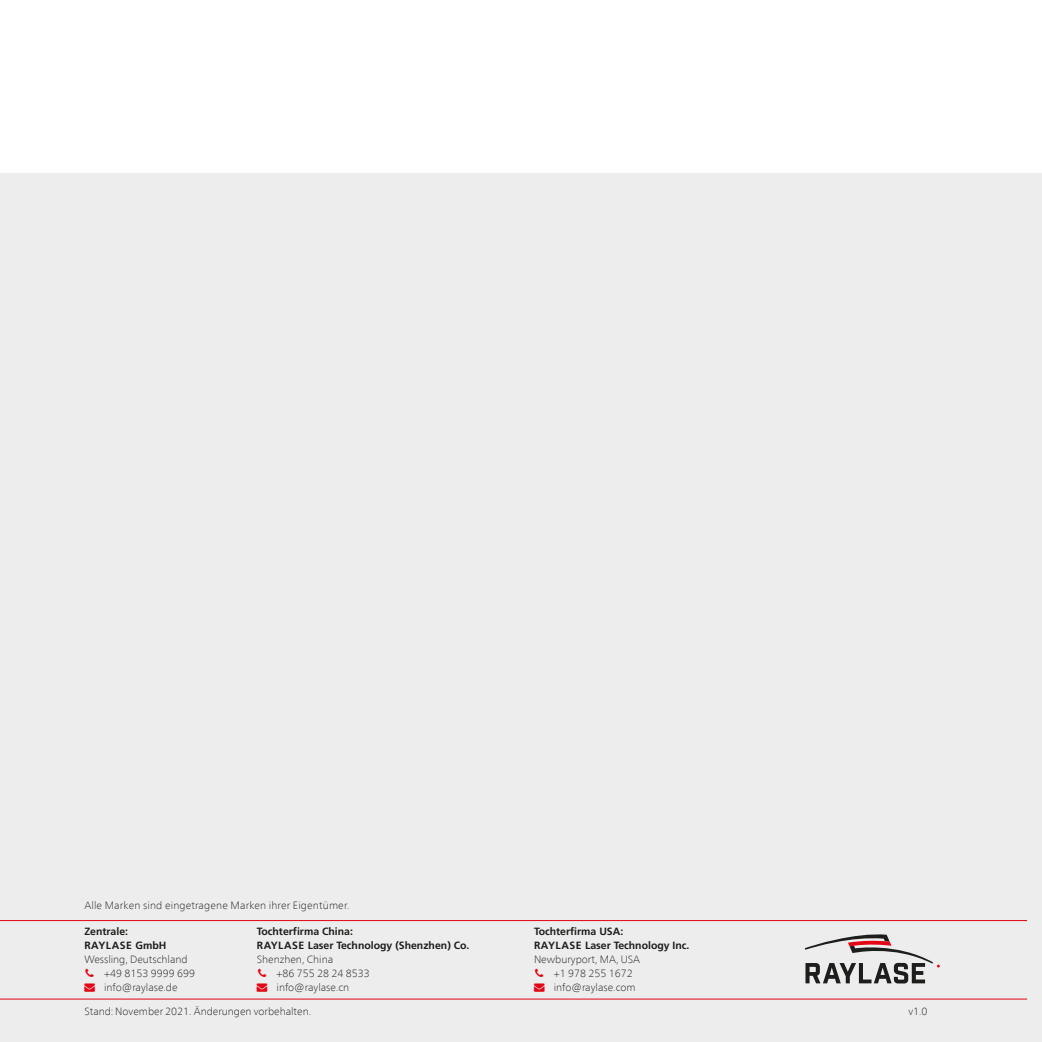
<style>
.page{position:relative;width:1042px;height:1042px;background:#fff}
.page>*{position:absolute;margin:0;border:0;box-sizing:border-box;transform-origin:0 0}
._002_Tabbox_Fußnote{font:100 10.5px "Frutiger Neue LT Com";color:#1d1d1b}
.t1{font:700 10.5px "Frutiger LT Com";color:#1d1d1b}
.t2{font:700 10.5px "Frutiger LT Com";letter-spacing:.05em;color:#1d1d1b}
.s1{color:#e30614}
</style>
<div class="page">
<div style="left:0;top:174px;width:1042px;height:868px;background:#ededed"></div>
<hr style="left:0;top:998px;width:1027px;height:1px;background:#e30614">
<hr style="left:0;top:920px;width:1027px;height:1px;background:#e30614">
<svg style="left:805px;top:934px;width:135px;height:49px"></svg>
<p class="_002_Tabbox_Fußnote" style="left:84px;top:899px;width:267px">Alle Marken sind eingetragene Marken ihrer Eigentümer.</p>
<p class="t1" style="left:84px;top:925px;width:45px">Zentrale:</p>
<p class="t2" style="left:84px;top:939px;width:83px">RAYLASE GmbH</p>
<p class="_002_Tabbox_Fußnote" style="left:84px;top:953px;width:105px">Wessling, Deutschland</p>
<p class="_002_Tabbox_Fußnote" style="left:104px;top:967px;width:92px">+49 8153 9999 699</p>
<p class="_002_Tabbox_Fußnote" style="left:84px;top:981px;width:95px"><span class="s1">→</span> info@raylase.de</p>
<p class="t1" style="left:257px;top:925px;width:98px">Tochterfirma China:</p>
<p class="t1" style="left:257px;top:939px;width:214px">RAYLASE Laser Technology (Shenzhen) Co.</p>
<p class="_002_Tabbox_Fußnote" style="left:257px;top:953px;width:78px">Shenzhen, China</p>
<p class="_002_Tabbox_Fußnote" style="left:277px;top:967px;width:95px">+86 755 28 24 8533</p>
<p class="_002_Tabbox_Fußnote" style="left:257px;top:981px;width:94px"><span class="s1">→</span> info@raylase.cn</p>
<p class="t1" style="left:534px;top:925px;width:91px">Tochterfirma USA:</p>
<p class="t1" style="left:534px;top:939px;width:157px">RAYLASE Laser Technology Inc.</p>
<p class="_002_Tabbox_Fußnote" style="left:534px;top:953px;width:108px">Newburyport, MA, USA</p>
<p class="_002_Tabbox_Fußnote" style="left:554px;top:967px;width:80px">+1 978 255 1672</p>
<p class="_002_Tabbox_Fußnote" style="left:534px;top:981px;width:103px"><span class="s1">→</span> info@raylase.com</p>
<p class="_002_Tabbox_Fußnote" style="left:84px;top:1005px;width:228px">Stand: November 2021. Änderungen vorbehalten.</p>
<p class="_002_Tabbox_Fußnote" style="left:908px;top:1005px;width:21px">v1.0</p>
</div>
